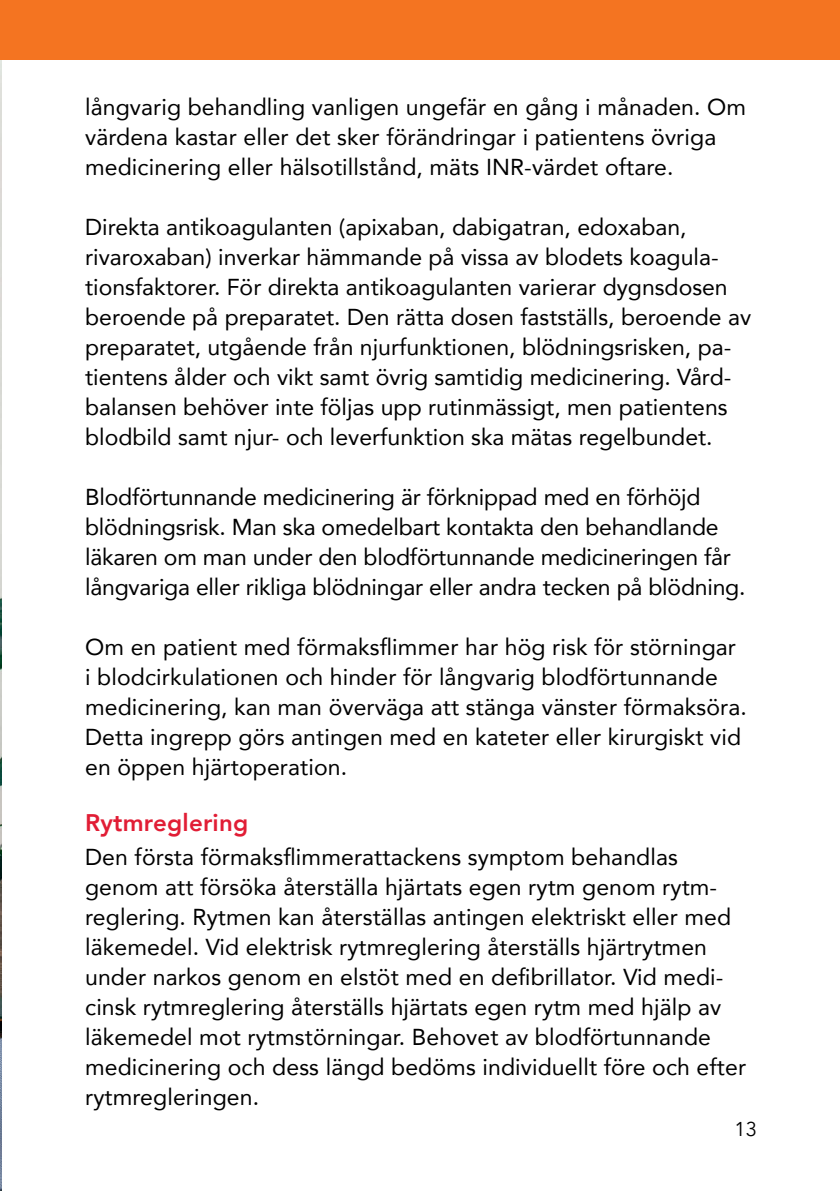
<style>
.page{position:relative;width:840px;height:1191px;background:#fff}
.page>*{position:absolute;margin:0;border:0;box-sizing:border-box;transform-origin:0 0}
.t1{font:800 24px "Avenir";letter-spacing:.01em;color:#e11d35}
.t2{font:23px/30px "Avenir";letter-spacing:.005em;color:#000}
.t3{font:20px "Avenir";color:#000}
</style>
<div class="page">
<img style="left:0;top:61px;width:1px;height:1130px">
<div style="left:0;top:0;width:839px;height:60px;background:#f47421"></div>
<p class="t2" style="left:85px;top:91px;width:662px">långvarig behandling vanligen ungefär en gång i månaden. Om värdena kastar eller det sker förändringar i patientens övriga medicinering eller hälsotillstånd, mäts INR-värdet oftare.</p>
<p class="t2" style="left:85px;top:211px;width:667px">Direkta antikoagulanten (apixaban, dabigatran, edoxaban, rivaroxaban) inverkar hämmande på vissa av blodets koagula&shy;tionsfaktorer. För direkta antikoagulanten varierar dygnsdosen beroende på preparatet. Den rätta dosen fastställs, beroende av preparatet, utgående från njurfunktionen, blödningsrisken, pa&shy;tientens ålder och vikt samt övrig samtidig medicinering. Vård&shy;balansen behöver inte följas upp rutinmässigt, men patientens blodbild samt njur- och leverfunktion ska mätas regelbundet.</p>
<p class="t2" style="left:85px;top:481px;width:661px">Blodförtunnande medicinering är förknippad med en förhöjd blödningsrisk. Man ska omedelbart kontakta den behandlande läkaren om man under den blodförtunnande medicineringen får långvariga eller rikliga blödningar eller andra tecken på blödning.</p>
<p class="t2" style="left:85px;top:631px;width:663px">Om en patient med förmaksflimmer har hög risk för störningar i blodcirkulationen och hinder för långvarig blodförtunnande medicinering, kan man överväga att stänga vänster förmaksöra.<br>Detta ingrepp görs antingen med en kateter eller kirurgiskt vid en öppen hjärtoperation.</p>
<p class="t1" style="left:85px;top:804px;width:164px">Rytmreglering</p>
<p class="t2" style="left:85px;top:841px;width:662px">Den första förmaksflimmerattackens symptom behandlas genom att försöka återställa hjärtats egen rytm genom rytm&shy;reglering. Rytmen kan återställas antingen elektriskt eller med läkemedel. Vid elektrisk rytmreglering återställs hjärtrytmen under narkos genom en elstöt med en defibrillator. Vid medi&shy;cinsk rytmreglering återställs hjärtats egen rytm med hjälp av läkemedel mot rytmstörningar. Behovet av blodförtunnande medicinering och dess längd bedöms individuellt före och efter rytmregleringen.</p>
<p class="t3" style="left:734px;top:1117px;width:24px">13</p>
</div>
